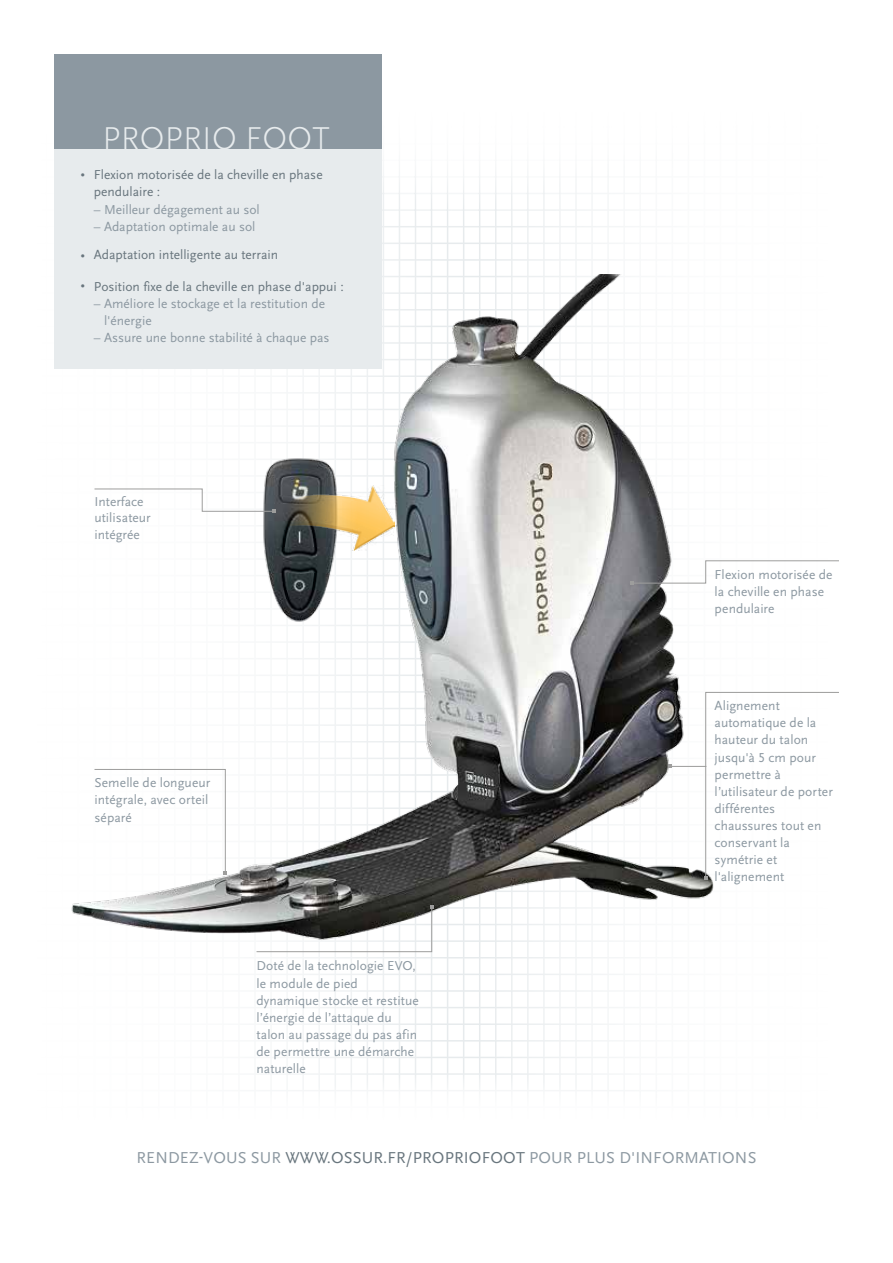
<style>
.page{position:relative;width:893px;height:1263px;background:#fff}
.page>*{position:absolute;margin:0;border:0;box-sizing:border-box;transform-origin:0 0}
.t1{font:300 33px "Scala Sans OT";letter-spacing:.01em;color:#e7ebed}
.t2{font:16.5px "Scala Sans OT";letter-spacing:.01em;color:#8c98a1}
.t3{font:13.5px/17.1px "Scala Sans OT";color:#8c98a1}
.t4{font:13.5px/17.1px "Scala Sans OT";color:#68757d}
.s1{color:#68757d}
</style>
<div class="page">
<hr style="left:367px;top:101px;width:1px;height:1019px;background:#e7ebed">
<hr style="left:559px;top:101px;width:2px;height:1019px;background:#e7ebed">
<hr style="left:174px;top:101px;width:2px;height:1019px;background:#e7ebed">
<hr style="left:14px;top:101px;width:1px;height:1019px;background:#e7ebed">
<hr style="left:463px;top:101px;width:1px;height:1019px;background:#e7ebed">
<hr style="left:655px;top:101px;width:2px;height:1019px;background:#e7ebed">
<hr style="left:768px;top:101px;width:1px;height:1019px;background:#e7ebed">
<hr style="left:270px;top:101px;width:2px;height:1019px;background:#e7ebed">
<hr style="left:110px;top:101px;width:1px;height:1019px;background:#e7ebed">
<hr style="left:399px;top:101px;width:1px;height:1019px;background:#e7ebed">
<hr style="left:591px;top:101px;width:2px;height:1019px;background:#e7ebed">
<hr style="left:206px;top:101px;width:2px;height:1019px;background:#e7ebed">
<hr style="left:46px;top:101px;width:1px;height:1019px;background:#e7ebed">
<hr style="left:495px;top:101px;width:1px;height:1019px;background:#e7ebed">
<hr style="left:688px;top:101px;width:1px;height:1019px;background:#e7ebed">
<hr style="left:800px;top:101px;width:1px;height:1019px;background:#e7ebed">
<hr style="left:302px;top:101px;width:2px;height:1019px;background:#e7ebed">
<hr style="left:142px;top:101px;width:1px;height:1019px;background:#e7ebed">
<hr style="left:431px;top:101px;width:1px;height:1019px;background:#e7ebed">
<hr style="left:623px;top:101px;width:2px;height:1019px;background:#e7ebed">
<hr style="left:238px;top:101px;width:2px;height:1019px;background:#e7ebed">
<hr style="left:78px;top:101px;width:1px;height:1019px;background:#e7ebed">
<hr style="left:527px;top:101px;width:2px;height:1019px;background:#e7ebed">
<hr style="left:720px;top:101px;width:1px;height:1019px;background:#e7ebed">
<hr style="left:832px;top:101px;width:1px;height:1019px;background:#e7ebed">
<hr style="left:334px;top:101px;width:2px;height:1019px;background:#e7ebed">
<hr style="left:383px;top:101px;width:1px;height:1019px;background:#e7ebed">
<hr style="left:575px;top:101px;width:2px;height:1019px;background:#e7ebed">
<hr style="left:190px;top:101px;width:2px;height:1019px;background:#e7ebed">
<hr style="left:30px;top:101px;width:1px;height:1019px;background:#e7ebed">
<hr style="left:479px;top:101px;width:1px;height:1019px;background:#e7ebed">
<hr style="left:672px;top:101px;width:1px;height:1019px;background:#e7ebed">
<hr style="left:784px;top:101px;width:1px;height:1019px;background:#e7ebed">
<hr style="left:286px;top:101px;width:2px;height:1019px;background:#e7ebed">
<hr style="left:126px;top:101px;width:1px;height:1019px;background:#e7ebed">
<hr style="left:415px;top:101px;width:1px;height:1019px;background:#e7ebed">
<hr style="left:607px;top:101px;width:2px;height:1019px;background:#e7ebed">
<hr style="left:222px;top:101px;width:2px;height:1019px;background:#e7ebed">
<hr style="left:62px;top:101px;width:1px;height:1019px;background:#e7ebed">
<hr style="left:511px;top:101px;width:2px;height:1019px;background:#e7ebed">
<hr style="left:704px;top:101px;width:1px;height:1019px;background:#e7ebed">
<hr style="left:816px;top:101px;width:1px;height:1019px;background:#e7ebed">
<hr style="left:318px;top:101px;width:2px;height:1019px;background:#e7ebed">
<hr style="left:158px;top:101px;width:1px;height:1019px;background:#e7ebed">
<hr style="left:447px;top:101px;width:1px;height:1019px;background:#e7ebed">
<hr style="left:639px;top:101px;width:2px;height:1019px;background:#e7ebed">
<hr style="left:736px;top:101px;width:1px;height:1019px;background:#e7ebed">
<hr style="left:254px;top:101px;width:2px;height:1019px;background:#e7ebed">
<hr style="left:94px;top:101px;width:1px;height:1019px;background:#e7ebed">
<hr style="left:543px;top:101px;width:2px;height:1019px;background:#e7ebed">
<hr style="left:752px;top:101px;width:1px;height:1019px;background:#e7ebed">
<hr style="left:848px;top:101px;width:2px;height:1019px;background:#e7ebed">
<hr style="left:351px;top:101px;width:1px;height:1019px;background:#e7ebed">
<hr style="left:0;top:708px;width:864px;height:1px;background:#e7ebed">
<hr style="left:0;top:1040px;width:864px;height:1px;background:#e7ebed">
<hr style="left:0;top:508px;width:864px;height:2px;background:#e7ebed">
<hr style="left:0;top:292px;width:864px;height:2px;background:#e7ebed">
<hr style="left:0;top:907px;width:864px;height:2px;background:#e7ebed">
<hr style="left:0;top:608px;width:864px;height:2px;background:#e7ebed">
<hr style="left:0;top:940px;width:864px;height:2px;background:#e7ebed">
<hr style="left:0;top:409px;width:864px;height:1px;background:#e7ebed">
<hr style="left:0;top:193px;width:864px;height:1px;background:#e7ebed">
<hr style="left:0;top:807px;width:864px;height:2px;background:#e7ebed">
<hr style="left:0;top:674px;width:864px;height:2px;background:#e7ebed">
<hr style="left:0;top:1007px;width:864px;height:1px;background:#e7ebed">
<hr style="left:0;top:475px;width:864px;height:2px;background:#e7ebed">
<hr style="left:0;top:259px;width:864px;height:2px;background:#e7ebed">
<hr style="left:0;top:874px;width:864px;height:1px;background:#e7ebed">
<hr style="left:0;top:575px;width:864px;height:1px;background:#e7ebed">
<hr style="left:0;top:375px;width:864px;height:2px;background:#e7ebed">
<hr style="left:0;top:159px;width:864px;height:2px;background:#e7ebed">
<hr style="left:0;top:774px;width:864px;height:2px;background:#e7ebed">
<hr style="left:0;top:1106px;width:864px;height:2px;background:#e7ebed">
<hr style="left:0;top:641px;width:864px;height:2px;background:#e7ebed">
<hr style="left:0;top:973px;width:864px;height:2px;background:#e7ebed">
<hr style="left:0;top:442px;width:864px;height:1px;background:#e7ebed">
<hr style="left:0;top:226px;width:864px;height:1px;background:#e7ebed">
<hr style="left:0;top:841px;width:864px;height:1px;background:#e7ebed">
<hr style="left:0;top:542px;width:864px;height:1px;background:#e7ebed">
<hr style="left:0;top:342px;width:864px;height:2px;background:#e7ebed">
<hr style="left:0;top:126px;width:864px;height:2px;background:#e7ebed">
<hr style="left:0;top:741px;width:864px;height:1px;background:#e7ebed">
<hr style="left:0;top:1073px;width:864px;height:2px;background:#e7ebed">
<hr style="left:0;top:691px;width:864px;height:2px;background:#e7ebed">
<hr style="left:0;top:1023px;width:864px;height:2px;background:#e7ebed">
<hr style="left:0;top:492px;width:864px;height:1px;background:#e7ebed">
<hr style="left:0;top:276px;width:864px;height:1px;background:#e7ebed">
<hr style="left:0;top:890px;width:864px;height:2px;background:#e7ebed">
<hr style="left:0;top:591px;width:864px;height:2px;background:#e7ebed">
<hr style="left:0;top:924px;width:864px;height:1px;background:#e7ebed">
<hr style="left:0;top:392px;width:864px;height:2px;background:#e7ebed">
<hr style="left:0;top:176px;width:864px;height:2px;background:#e7ebed">
<hr style="left:0;top:791px;width:864px;height:1px;background:#e7ebed">
<hr style="left:0;top:1123px;width:864px;height:2px;background:#e7ebed">
<hr style="left:0;top:658px;width:864px;height:1px;background:#e7ebed">
<hr style="left:0;top:990px;width:864px;height:2px;background:#e7ebed">
<hr style="left:0;top:459px;width:864px;height:1px;background:#e7ebed">
<hr style="left:0;top:243px;width:864px;height:1px;background:#e7ebed">
<hr style="left:0;top:857px;width:864px;height:2px;background:#e7ebed">
<hr style="left:0;top:558px;width:864px;height:2px;background:#e7ebed">
<hr style="left:0;top:359px;width:864px;height:1px;background:#e7ebed">
<hr style="left:0;top:143px;width:864px;height:1px;background:#e7ebed">
<hr style="left:0;top:758px;width:864px;height:1px;background:#e7ebed">
<hr style="left:0;top:1090px;width:864px;height:1px;background:#e7ebed">
<hr style="left:0;top:625px;width:864px;height:1px;background:#e7ebed">
<hr style="left:0;top:957px;width:864px;height:1px;background:#e7ebed">
<hr style="left:0;top:425px;width:864px;height:2px;background:#e7ebed">
<hr style="left:0;top:209px;width:864px;height:2px;background:#e7ebed">
<hr style="left:0;top:824px;width:864px;height:1px;background:#e7ebed">
<hr style="left:0;top:525px;width:864px;height:1px;background:#e7ebed">
<hr style="left:0;top:309px;width:864px;height:1px;background:#e7ebed">
<hr style="left:0;top:326px;width:864px;height:1px;background:#e7ebed">
<hr style="left:0;top:724px;width:864px;height:2px;background:#e7ebed">
<hr style="left:0;top:1057px;width:864px;height:1px;background:#e7ebed">
<img style="left:54px;top:275px;width:795px;height:793px">
<img style="left:257px;top:452px;width:85px;height:175px">
<img style="left:273px;top:486px;width:122px;height:65px">
<svg style="left:94px;top:488px;width:182px;height:25px"></svg>
<svg style="left:256px;top:906px;width:177px;height:46px"></svg>
<svg style="left:631px;top:560px;width:209px;height:25px"></svg>
<svg style="left:94px;top:769px;width:133px;height:105px"></svg>
<svg style="left:704px;top:692px;width:136px;height:188px"></svg>
<hr style="left:670px;top:766px;width:36px;height:1px;background:#9d9d9c">
<div style="left:54px;top:54px;width:327px;height:315px;background:#e7ebed"></div>
<div style="left:54px;top:54px;width:327px;height:94px;background:#8c98a1"></div>
<h1 class="t1" style="left:103px;top:120px;width:229px">PROPRIO FOOT</h1>
<p class="t4" style="left:94px;top:167px;width:230px;text-indent:-14px">• Flexion motorisée de la cheville en phase pendulaire :</p>
<p class="t3" style="left:94px;top:201px;width:167px">– Meilleur dégagement au sol</p>
<p class="t3" style="left:94px;top:218px;width:163px">– Adaptation optimale au sol</p>
<p class="t4" style="left:80px;top:246px;width:199px">• Adaptation intelligente au terrain</p>
<p class="t4" style="left:80px;top:278px;width:265px">• Position fixe de la cheville en phase d'appui :</p>
<p class="t3" style="left:104px;top:295px;width:223px;text-indent:-10px">– Améliore le stockage et la restitution de l'énergie</p>
<p class="t3" style="left:94px;top:330px;width:237px">– Assure une bonne stabilité à chaque pas</p>
<p class="t3" style="left:94px;top:494px;width:58px;line-height:16.2px">Interface utilisateur intégrée</p>
<p class="t3" style="left:94px;top:775px;width:117px">Semelle de longueur intégrale, avec orteil séparé</p>
<p class="t3" style="left:256px;top:958px;width:164px">Doté de la technologie EVO, le module de pied dynamique stocke et restitue l’énergie de l’attaque du talon au passage du pas afin de permettre une démarche naturelle</p>
<p class="t3" style="left:715px;top:566px;width:119px">Flexion motorisée de la cheville en phase pendulaire</p>
<p class="t3" style="left:715px;top:697px;width:120px">Alignement automatique de la hauteur du talon jusqu'à 5 cm pour permettre à l’utilisateur de porter différentes chaussures tout en conservant la symétrie et l'alignement</p>
<p class="t2" style="left:137px;top:1149px;width:621px">RENDEZ-VOUS SUR <span class="s1">WWW.OSSUR.FR/PROPRIOFOOT</span> POUR PLUS D'INFORMATIONS</p>
</div>
